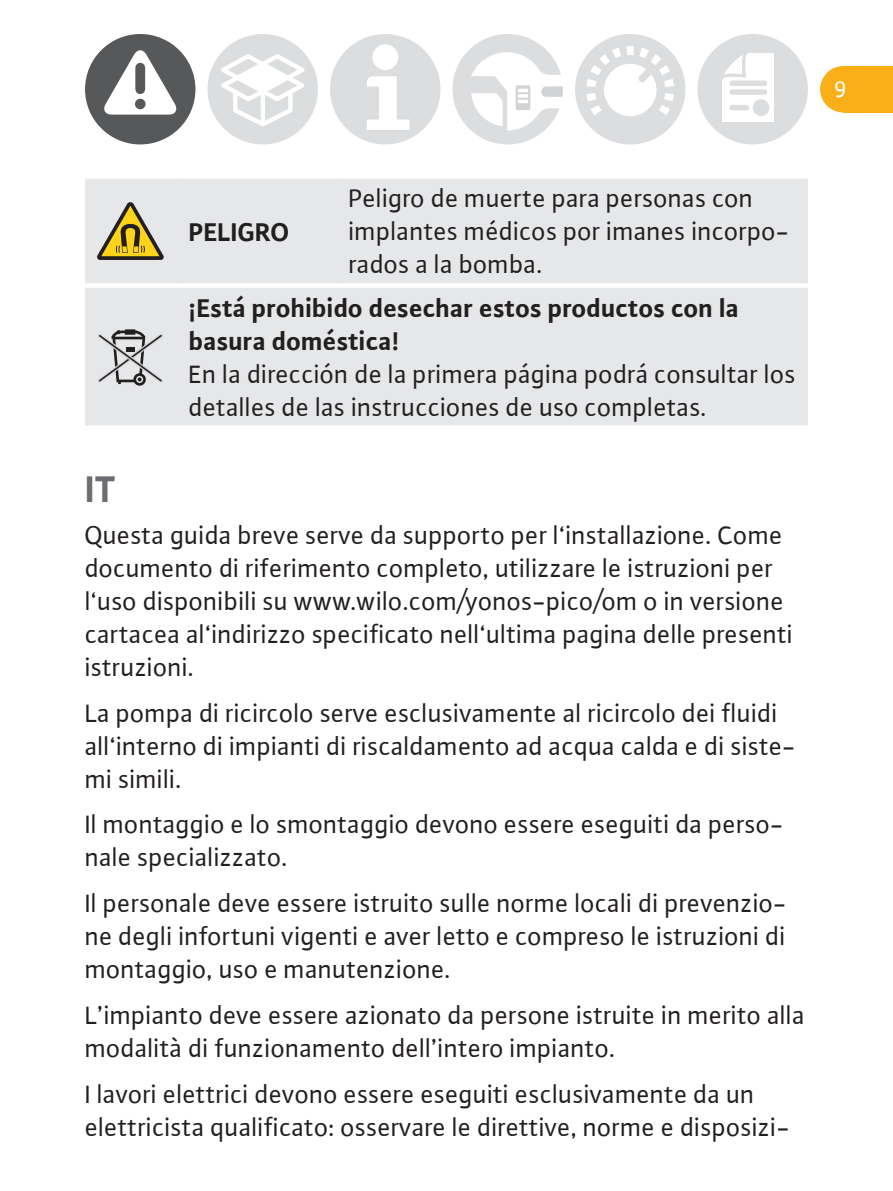
<style>
.page{position:relative;width:893px;height:1191px;background:#fff}
.page>*{position:absolute;margin:0;border:0;box-sizing:border-box;transform-origin:0 0}
.t1{font:700 39px "WILO Plus Global";color:#6c6d70}
.t2{font:27px/33px "WILO Plus Global";color:#231f20}
.t3{font:700 27px/33px "WILO Plus Global";color:#231f20}
.t4{font:24px "WILO Plus Global";color:#fff}
</style>
<div class="page">
<div style="left:208px;top:34px;width:110px;height:110px;background:#dcdddf;border-radius:50%"></div>
<svg style="left:214px;top:51px;width:97px;height:78px"></svg>
<div style="left:330px;top:34px;width:110px;height:110px;background:#dcdddf;border-radius:50%"></div>
<div style="left:372px;top:44px;width:26px;height:26px;background:#fff;border-radius:50%"></div>
<svg style="left:367px;top:76px;width:42px;height:54px"></svg>
<svg style="left:453px;top:34px;width:110px;height:110px"></svg>
<div style="left:575px;top:34px;width:110px;height:110px;background:#dcdddf;border-radius:50%"></div>
<svg style="left:586px;top:46px;width:88px;height:70px"></svg>
<div style="left:697px;top:34px;width:111px;height:110px;background:#dcdddf;border-radius:50%"></div>
<div style="left:722px;top:53px;width:52px;height:68px;background:#fff"></div>
<svg style="left:717px;top:42px;width:31px;height:40px"></svg>
<div style="left:753px;top:99px;width:16px;height:17px;background:#dcdddf;border-radius:50%"></div>
<div style="left:732px;top:89px;width:33px;height:6px;background:#dcdddf"></div>
<div style="left:732px;top:80px;width:33px;height:6px;background:#dcdddf"></div>
<div style="left:732px;top:105px;width:15px;height:5px;background:#dcdddf"></div>
<div style="left:820px;top:66px;width:46px;height:46px;background:#faaf18;border-radius:50%"></div>
<div style="left:843px;top:66px;width:50px;height:46px;background:#faaf18"></div>
<div style="left:85px;top:34px;width:110px;height:110px;background:#57585a;border-radius:50%"></div>
<svg style="left:102px;top:49px;width:75px;height:66px"></svg>
<div style="left:135px;top:68px;width:10px;height:21px;background:#57585a"></div>
<div style="left:135px;top:99px;width:11px;height:10px;background:#57585a;border-radius:50%"></div>
<div style="left:85px;top:179px;width:723px;height:246px;background:#e6e7e9"></div>
<div style="left:85px;top:283px;width:92px;height:5px;background:#fff"></div>
<div style="left:177px;top:283px;width:160px;height:5px;background:#fff"></div>
<div style="left:337px;top:283px;width:471px;height:5px;background:#fff"></div>
<svg style="left:97px;top:202px;width:67px;height:58px;background:#bbae77"></svg>
<svg style="left:97px;top:328px;width:67px;height:57px;background:#bcbcbd"></svg>
<p class="t4" style="left:834px;top:74px;width:14px">9</p>
<p class="t2" style="left:349px;top:182px;width:443px">Peligro de muerte para personas con implantes médicos por imanes incorpo&shy;rados a la bomba.</p>
<p class="t3" style="left:189px;top:291px;width:552px">¡Está prohibido desechar estos productos con la basura doméstica!</p>
<p class="t2" style="left:189px;top:357px;width:609px">En la dirección de la primera página podrá consultar los detalles de las instrucciones de uso completas.</p>
<p class="t3" style="left:189px;top:215px;width:102px">PELIGRO</p>
<h1 class="t1" style="left:85px;top:466px;width:32px">IT</h1>
<p class="t2" style="left:85px;top:518px;width:710px">Questa guida breve serve da supporto per l‘installazione. Come documento di riferimento completo, utilizzare le istruzioni per l‘uso disponibili su www.wilo.com/yonos-pico/om o in versione cartacea al‘indirizzo specificato nell‘ultima pagina delle presenti istruzioni.</p>
<p class="t2" style="left:85px;top:695px;width:713px">La pompa di ricircolo serve esclusivamente al ricircolo dei fluidi all‘interno di impianti di riscaldamento ad acqua calda e di siste&shy;mi simili.</p>
<p class="t2" style="left:85px;top:807px;width:701px">Il montaggio e lo smontaggio devono essere eseguiti da perso&shy;nale specializzato.</p>
<p class="t2" style="left:85px;top:886px;width:704px;text-align:justify">Il personale deve essere istruito sulle norme locali di prevenzio&shy;ne degli infortuni vigenti e aver letto e compreso le istruzioni di montaggio, uso e manutenzione.</p>
<p class="t2" style="left:85px;top:998px;width:722px">L’impianto deve essere azionato da persone istruite in merito alla modalità di funzionamento dell’intero impianto.</p>
<p class="t2" style="left:85px;top:1077px;width:707px">I lavori elettrici devono essere eseguiti esclusivamente da un elettricista qualificato: osservare le direttive, norme e disposizi-</p>
</div>
